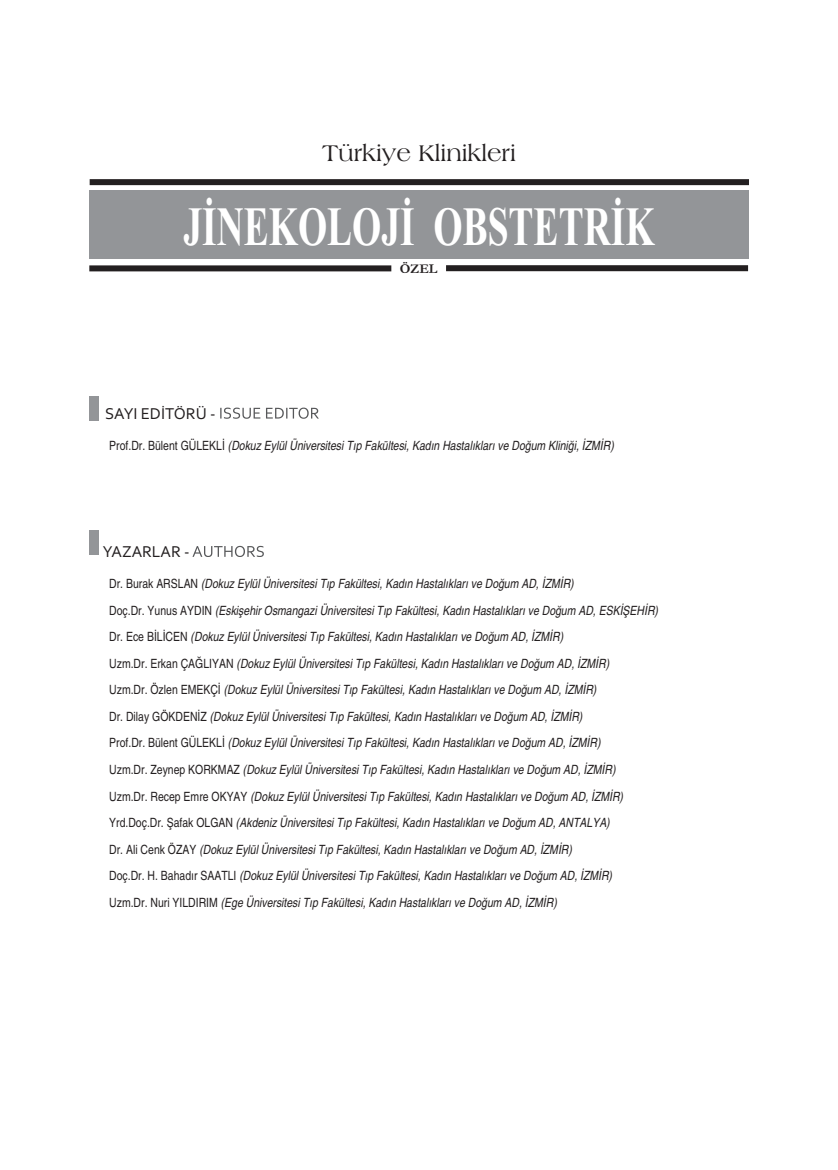
<style>
.page{position:relative;width:838px;height:1170px;background:#fff}
.page>*{position:absolute;margin:0;border:0;box-sizing:border-box;transform-origin:0 0}
.t1{font:700 55.35px "Times New Roman";color:#fff;scale:.68 1}
.t2{font:24px "Americana BT Roman";color:#231f20}
.t3{font:16.5px "Corbel";color:#231f20}
.t4{font:700 13.5px "Garamond";color:#231f20}
.t5{font:italic condensed 12.75px/26.5px "Helvetica";color:#231f20}
.s1{font-style:normal}
</style>
<div class="page">
<div style="left:89px;top:191px;width:659px;height:68px;background:#939598"></div>
<div style="left:90px;top:179px;width:659px;height:6px;background:#231f20"></div>
<div style="left:89px;top:265px;width:302px;height:6px;background:#231f20"></div>
<div style="left:446px;top:265px;width:302px;height:6px;background:#231f20"></div>
<div style="left:89px;top:396px;width:10px;height:25px;background:#939598"></div>
<svg style="left:220px;top:407px;width:67px;height:12px"></svg>
<div style="left:89px;top:530px;width:10px;height:25px;background:#939598"></div>
<svg style="left:192px;top:546px;width:72px;height:11px"></svg>
<h2 class="t2" style="left:322px;top:138px;width:195px">Türkiye Klinikleri</h2>
<h1 class="t1" style="left:183px;top:193px;width:694px">JİNEKOLOJİ OBSTETRİK</h1>
<p class="t4" style="left:399px;top:260px;width:39px">ÖZEL</p>
<p class="t3" style="left:105px;top:403px;width:112px">SAYI EDİTÖRÜ -</p>
<p class="t5" style="left:109px;top:432px;width:506px"><span class="s1">Prof.Dr. Bülent GÜLEKLİ</span> (Dokuz Eylül Üniversitesi Tıp Fakültesi, Kadın Hastalıkları ve Doğum Kliniği, İZMİR)</p>
<p class="t3" style="left:103px;top:541px;width:88px">YAZARLAR -</p>
<p class="t5" style="left:109px;top:570px;width:550px"><span class="s1">Dr. Burak ARSLAN</span> (Dokuz Eylül Üniversitesi Tıp Fakültesi, Kadın Hastalıkları ve Doğum AD, İZMİR)<br><span class="s1">Doç.Dr. Yunus AYDIN</span> (Eskişehir Osmangazi Üniversitesi Tıp Fakültesi, Kadın Hastalıkları ve Doğum AD, ESKİŞEHİR)<br><span class="s1">Dr. Ece BİLİCEN</span> (Dokuz Eylül Üniversitesi Tıp Fakültesi, Kadın Hastalıkları ve Doğum AD, İZMİR)<br><span class="s1">Uzm.Dr. Erkan ÇAĞLIYAN</span> (Dokuz Eylül Üniversitesi Tıp Fakültesi, Kadın Hastalıkları ve Doğum AD, İZMİR)<br><span class="s1">Uzm.Dr. Özlen EMEKÇİ</span> (Dokuz Eylül Üniversitesi Tıp Fakültesi, Kadın Hastalıkları ve Doğum AD, İZMİR)<br><span class="s1">Dr. Dilay GÖKDENİZ</span> (Dokuz Eylül Üniversitesi Tıp Fakültesi, Kadın Hastalıkları ve Doğum AD, İZMİR)<br><span class="s1">Prof.Dr. Bülent GÜLEKLİ</span> (Dokuz Eylül Üniversitesi Tıp Fakültesi, Kadın Hastalıkları ve Doğum AD, İZMİR)<br><span class="s1">Uzm.Dr. Zeynep KORKMAZ</span> (Dokuz Eylül Üniversitesi Tıp Fakültesi, Kadın Hastalıkları ve Doğum AD, İZMİR)<br><span class="s1">Uzm.Dr. Recep Emre OKYAY</span> (Dokuz Eylül Üniversitesi Tıp Fakültesi, Kadın Hastalıkları ve Doğum AD, İZMİR)<br><span class="s1">Yrd.Doç.Dr. Şafak OLGAN</span> (Akdeniz Üniversitesi Tıp Fakültesi, Kadın Hastalıkları ve Doğum AD, ANTALYA)<br><span class="s1">Dr. Ali Cenk ÖZAY</span> (Dokuz Eylül Üniversitesi Tıp Fakültesi, Kadın Hastalıkları ve Doğum AD, İZMİR)<br><span class="s1">Doç.Dr. H. Bahadır SAATLI</span> (Dokuz Eylül Üniversitesi Tıp Fakültesi, Kadın Hastalıkları ve Doğum AD, İZMİR)<br><span class="s1">Uzm.Dr. Nuri YILDIRIM</span> (Ege Üniversitesi Tıp Fakültesi, Kadın Hastalıkları ve Doğum AD, İZMİR)</p>
</div>
